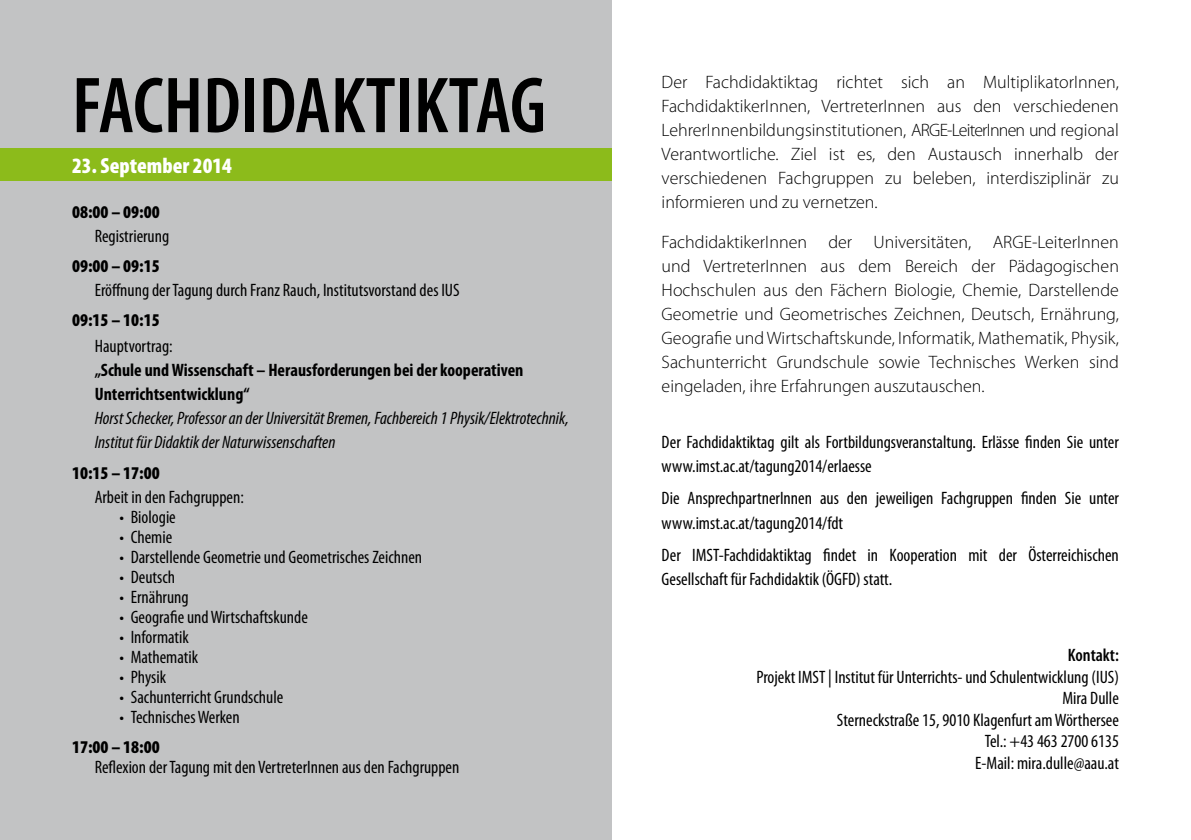
<style>
.page{position:relative;width:1191px;height:840px;background:#fff}
.page>*{position:absolute;margin:0;border:0;box-sizing:border-box;transform-origin:0 0}
.t1{font:600 condensed 80px "Myriad Pro";color:#000}
.t2{font:900 condensed 22px "Myriad Pro";color:#fff}
.t3{font:condensed 18px/21.6px "Myriad Pro";color:#000}
.t4{font:300 18px/24px "Myriad Pro";color:#000;text-align:justify}
.t5{font:italic condensed 18px/24px "Myriad Pro";color:#000}
.t6{font:700 condensed 18px/24px "Myriad Pro";color:#000}
.t7{font:900 condensed 18px "Myriad Pro";color:#000}
.t8{font:600 condensed 18px "Myriad Pro";color:#000}
</style>
<div class="page">
<div style="left:0;top:0;width:611px;height:839px;background:#c2c3c4"></div>
<div style="left:0;top:148px;width:611px;height:32px;background:#8cbb1b"></div>
<h1 class="t1" style="left:72px;top:56px;width:476px">FACHDIDAKTIKTAG</h1>
<p class="t2" style="left:72px;top:151px;width:161px">23. September 2014</p>
<p class="t7" style="left:72px;top:200px;width:89px">08:00 – 09:00</p>
<p class="t3" style="left:95px;top:225px;width:76px">Registrierung</p>
<p class="t7" style="left:72px;top:254px;width:89px">09:00 – 09:15</p>
<p class="t3" style="left:95px;top:279px;width:366px">Eröffnung der Tagung durch Franz Rauch, Institutsvorstand des IUS</p>
<p class="t7" style="left:72px;top:308px;width:89px">09:15 – 10:15</p>
<p class="t3" style="left:95px;top:335px;width:79px">Hauptvortrag:</p>
<p class="t6" style="left:95px;top:358px;width:430px">„Schule und Wissenschaft – Herausforderungen bei der kooperativen<br>Unterrichtsentwicklung“</p>
<p class="t5" style="left:95px;top:406px;width:475px">Horst Schecker, Professor an der Universität Bremen, Fachbereich 1 Physik/Elektrotechnik,<br>Institut für Didaktik der Naturwissenschaften</p>
<p class="t7" style="left:72px;top:460px;width:89px">10:15 – 17:00</p>
<p class="t3" style="left:95px;top:485px;width:151px">Arbeit in den Fachgruppen:</p>
<p class="t3" style="left:119px;top:505px;width:58px">• Biologie</p>
<p class="t3" style="left:119px;top:525px;width:54px">• Chemie</p>
<p class="t3" style="left:119px;top:545px;width:304px">• Darstellende Geometrie und Geometrisches Zeichnen</p>
<p class="t3" style="left:119px;top:565px;width:57px">• Deutsch</p>
<p class="t3" style="left:119px;top:585px;width:71px">• Ernährung</p>
<p class="t3" style="left:119px;top:605px;width:190px">• Geografie und Wirtschaftskunde</p>
<p class="t3" style="left:119px;top:625px;width:71px">• Informatik</p>
<p class="t3" style="left:119px;top:645px;width:80px">• Mathematik</p>
<p class="t3" style="left:119px;top:665px;width:48px">• Physik</p>
<p class="t3" style="left:119px;top:685px;width:165px">• Sachunterricht Grundschule</p>
<p class="t3" style="left:119px;top:705px;width:122px">• Technisches Werken</p>
<p class="t7" style="left:72px;top:734px;width:89px">17:00 – 18:00</p>
<p class="t3" style="left:95px;top:755px;width:366px">Reflexion der Tagung mit den VertreterInnen aus den Fachgruppen</p>
<p class="t4" style="left:661px;top:70px;width:459px">Der Fachdidaktiktag richtet sich an MultiplikatorInnen, FachdidaktikerInnen, VertreterInnen aus den verschiedenen LehrerInnenbildungsinstitutionen, ARGE-LeiterInnen und regional Verantwortliche. Ziel ist es, den Austausch innerhalb der verschiedenen Fachgruppen zu beleben, interdisziplinär zu informieren und zu vernetzen.</p>
<p class="t4" style="left:661px;top:230px;width:459px">FachdidaktikerInnen der Universitäten, ARGE-LeiterInnen und VertreterInnen aus dem Bereich der Pädagogischen Hochschulen aus den Fächern Biologie, Chemie, Darstellende Geometrie und Geometrisches Zeichnen, Deutsch, Ernährung, Geografie und Wirtschaftskunde, Informatik, Mathematik, Physik, Sachunterricht Grundschule sowie Technisches Werken sind eingeladen, ihre Erfahrungen auszutauschen.</p>
<p class="t3" style="left:661px;top:430px;width:459px;line-height:24px">Der Fachdidaktiktag gilt als Fortbildungsveranstaltung. Erlässe finden Sie unter www.imst.ac.at/tagung2014/erlaesse</p>
<p class="t3" style="left:661px;top:486px;width:459px;line-height:24px">Die AnsprechpartnerInnen aus den jeweiligen Fachgruppen finden Sie unter www.imst.ac.at/tagung2014/fdt</p>
<p class="t3" style="left:661px;top:542px;width:459px;line-height:24px">Der IMST-Fachdidaktiktag findet in Kooperation mit der Österreichischen<br>Gesellschaft für Fachdidaktik (ÖGFD) statt.</p>
<p class="t8" style="left:1067px;top:643px;width:53px">Kontakt:</p>
<p class="t3" style="left:756px;top:665px;width:364px;text-align:right">Projekt IMST | Institut für Unterrichts- und Schulentwicklung (IUS)<br>Mira Dulle<br>Sterneckstraße 15, 9010 Klagenfurt am Wörthersee<br>Tel.: +43 463 2700 6135<br>E-Mail: mira.dulle@aau.at</p>
</div>
